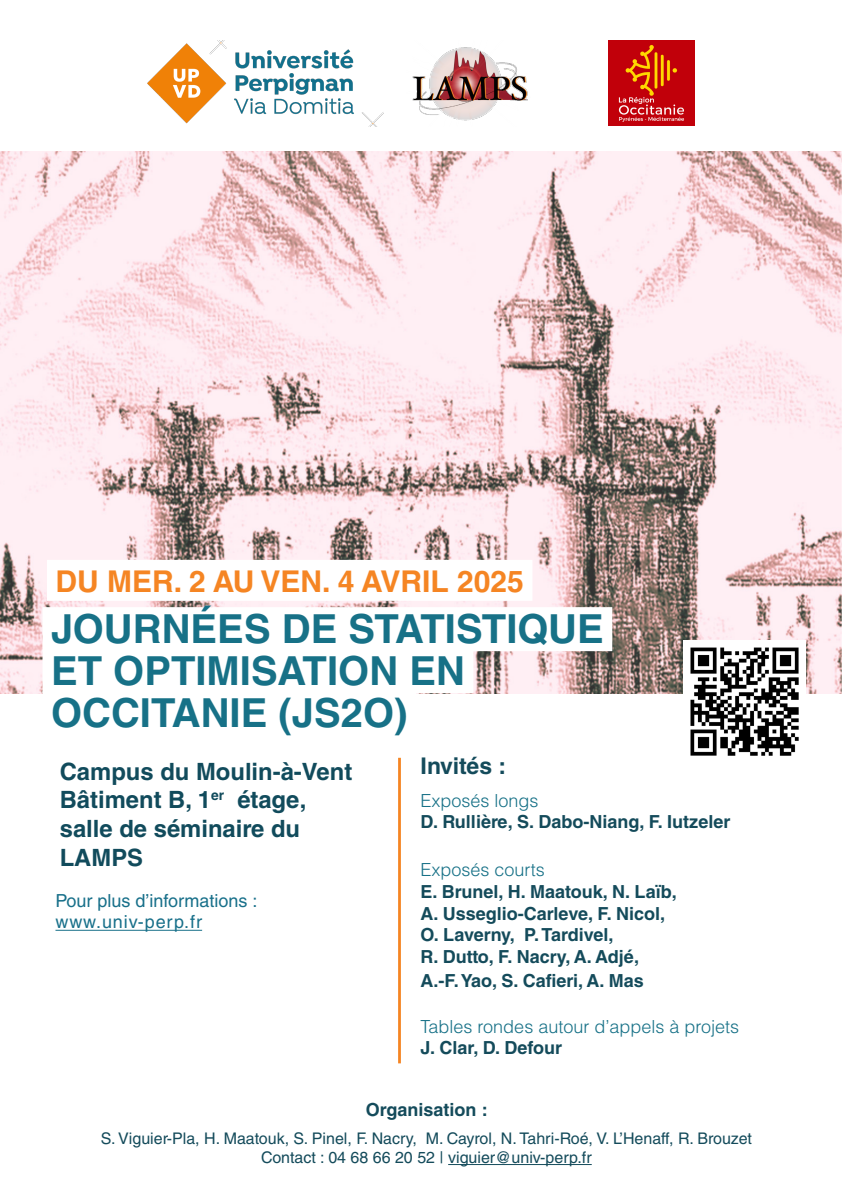
<style>
.page{position:relative;width:842px;height:1191px;background:#fff}
.page>*{position:absolute;margin:0;border:0;box-sizing:border-box;transform-origin:0 0}
.t1{font:700 40px "Helvetica LT Std";color:#177187}
.t2{font:700 30px "Helvetica LT Std";color:#f58523}
.t3{font:700 23.8px/28.6px "Helvetica LT Std";color:#114b5c}
.t4{font:700 23px "Helvetica LT Std";color:#144b5b}
.t5{font:700 18px/21.6px "Helvetica LT Std";color:#144b5b}
.t6{font:300 18px/21.6px "Helvetica LT Std";color:#177187}
.t7{font:18px/21.6px "Helvetica LT Std";color:#18708a}
.t8{font:16px "Helvetica LT Std";color:#144b5b}
.s1{font-weight:300;color:#177187}
.s2{font-weight:700;color:#144b5b}
</style>
<div class="page">
<img style="left:0;top:151px;width:842px;height:542px">
<img style="left:148px;top:40px;width:236px;height:86px">
<img style="left:609px;top:40px;width:85px;height:86px">
<img style="left:412px;top:47px;width:116px;height:74px">
<div style="left:43px;top:607px;width:569px;height:44px;background:#fff"></div>
<div style="left:43px;top:649px;width:430px;height:44px;background:#fff"></div>
<div style="left:47px;top:560px;width:485px;height:41px;background:#fff"></div>
<hr style="left:398px;top:758px;width:3px;height:305px;background:#f58523">
<img style="left:684px;top:640px;width:122px;height:116px">
<hr style="left:448px;top:1164px;width:144px;height:1px;background:#144b5b">
<hr style="left:55px;top:929px;width:147px;height:1px;background:#18708a">
<p class="t2" style="left:55px;top:563px;width:470px">DU MER. 2 AU VEN. 4 AVRIL 2025</p>
<p class="t1" style="left:51px;top:604px;width:554px">JOURNÉES DE STATISTIQUE</p>
<p class="t1" style="left:51px;top:646px;width:415px">ET OPTIMISATION EN</p>
<p class="t1" style="left:51px;top:688px;width:358px">OCCITANIE (JS2O)</p>
<p class="t3" style="left:60px;top:756px;width:294px">Campus du Moulin-à-Vent<br>Bâtiment B, 1<sup>er</sup> étage,</p>
<p class="t3" style="left:60px;top:814px;width:242px">salle de séminaire du<br>LAMPS</p>
<p class="t7" style="left:55px;top:889px;width:204px">Pour plus d’informations : www.univ-perp.fr</p>
<p class="t4" style="left:421px;top:752px;width:87px">Invités :</p>
<p class="t5" style="left:421px;top:789px;width:311px"><span class="s1">Exposés longs<br></span>D. Rullière, S. Dabo-Niang, F. Iutzeler</p>
<p class="t5" style="left:421px;top:859px;width:258px"><span class="s1">Exposés courts<br></span>E. Brunel, H. Maatouk, N. Laïb,<br>A. Usseglio-Carleve, F. Nicol,<br>O. Laverny, P. Tardivel,<br>R. Dutto, F. Nacry, A. Adjé,</p>
<p class="t5" style="left:421px;top:969px;width:225px">A.-F. Yao, S. Cafieri, A. Mas</p>
<p class="t6" style="left:421px;top:1015px;width:320px">Tables rondes autour d’appels à projets<br><span class="s2">J. Clar, D. Defour</span></p>
<p class="t5" style="left:366px;top:1098px;width:123px">Organisation :</p>
<p class="t8" style="left:101px;top:1128px;width:653px">S. Viguier-Pla, H. Maatouk, S. Pinel, F. Nacry, M. Cayrol, N. Tahri-Roé, V. L’Henaff, R. Brouzet</p>
<p class="t8" style="left:261px;top:1148px;width:332px">Contact : 04 68 66 20 52 | viguier@univ-perp.fr</p>
</div>
